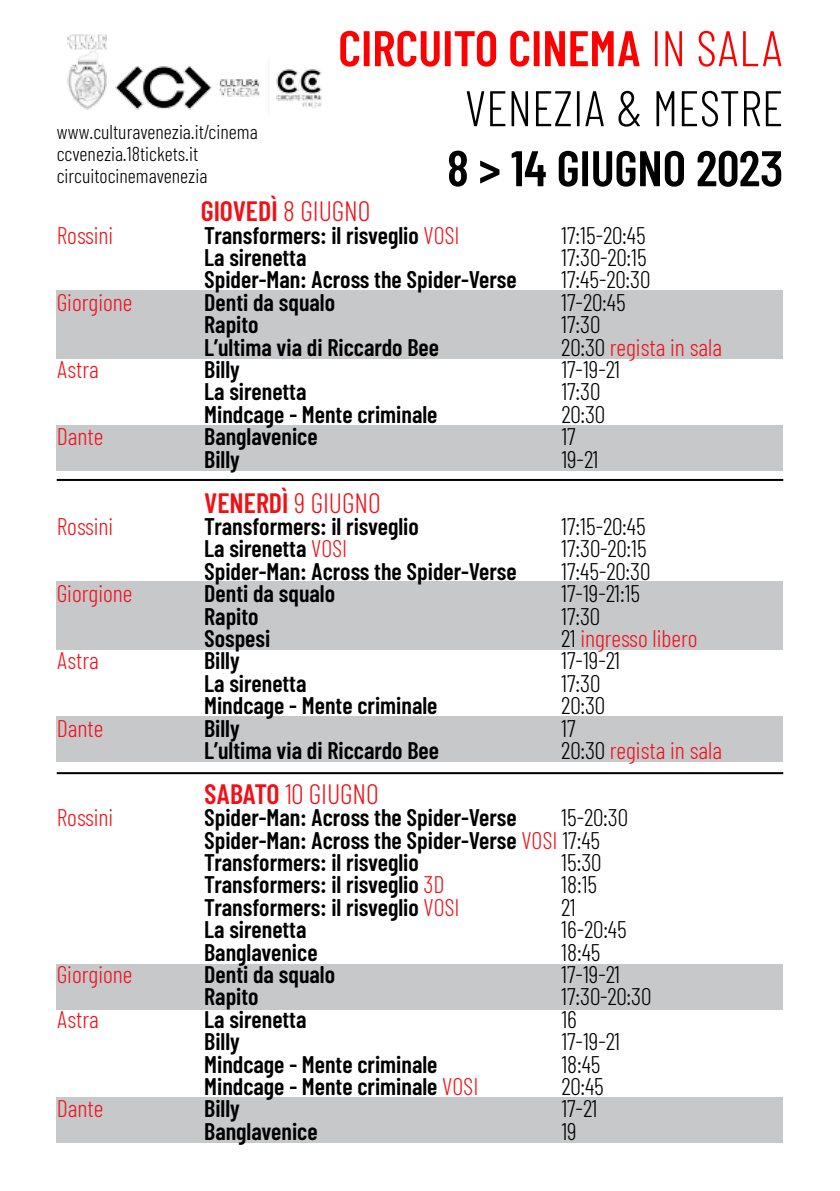
<style>
.page{position:relative;width:840px;height:1191px;background:#fff}
.page>*{position:absolute;margin:0;border:0;box-sizing:border-box;transform-origin:0 0}
.t1{font:600 50px/60px "Barlow Condensed";color:#f00;text-align:right}
.t2{font:600 50px "Barlow Condensed";color:#000}
.t3{font:300 28px "Barlow Condensed";color:#f01118}
.t4{font:600 28px "Barlow Condensed";color:#f01118}
.t5{font:600 24px/22.4px "Barlow Condensed";color:#000}
.t6{font:300 24px "Barlow Condensed";color:#000}
.t7{font:300 24px "Barlow Condensed";color:#f01118}
.t8{font:300 20px/22px "Barlow Condensed";color:#000}
.s1{font-weight:300}
.s2{font-weight:300;color:#000}
.s3{font-weight:600;color:#000}
.s4{font-weight:300;color:#f01118}
.s5{color:#000}
.s6{font-weight:600}
</style>
<div class="page">
<div style="left:57px;top:291px;width:725px;height:68px;background:#c7c8ca"></div>
<div style="left:57px;top:581px;width:725px;height:68px;background:#c7c8ca"></div>
<div style="left:57px;top:425px;width:725px;height:46px;background:#c7c8ca"></div>
<div style="left:57px;top:716px;width:725px;height:46px;background:#c7c8ca"></div>
<div style="left:57px;top:964px;width:725px;height:45px;background:#c7c8ca"></div>
<div style="left:57px;top:1097px;width:725px;height:45px;background:#c7c8ca"></div>
<hr style="left:57px;top:772px;width:725px;height:2px;background:#000">
<hr style="left:57px;top:479px;width:725px;height:2px;background:#000">
<img style="left:67px;top:34px;width:255px;height:76px">
<h1 class="t1" style="left:338px;top:17px;width:446px">circuito cinema <span class="s1">in sala<br></span><span class="s2">Venezia &amp; mestre</span></h1>
<h1 class="t2" style="left:447px;top:137px;width:337px">8 &gt; 14 GIUGNO 2023</h1>
<p class="t8" style="left:57px;top:120px;width:202px">www.culturavenezia.it/cinema ccvenezia.18tickets.it circuitocinemavenezia</p>
<p class="t4" style="left:201px;top:194px;width:171px">GIOVEDÌ <span class="s1">8 GI UGN O</span></p>
<p class="t7" style="left:57px;top:220px;width:108px">Rossini <span class="s3">T</span></p>
<p class="t5" style="left:214px;top:223px;width:237px">ransformers: il risveglio <span class="s4">VOSI</span></p>
<p class="t6" style="left:561px;top:220px;width:86px">17:15-20:45</p>
<p class="t5" style="left:204px;top:245px;width:104px">La sirenetta</p>
<p class="t6" style="left:561px;top:242px;width:87px">17:30-20:15</p>
<p class="t5" style="left:204px;top:268px;width:314px">Spider-Man: Across the Spider-Verse</p>
<p class="t6" style="left:561px;top:265px;width:90px">17:45-20:30</p>
<p class="t7" style="left:57px;top:287px;width:77px">Giorgione</p>
<p class="t5" style="left:204px;top:290px;width:132px">Denti da squalo</p>
<p class="t6" style="left:561px;top:287px;width:66px">17-20:45</p>
<p class="t5" style="left:204px;top:313px;width:56px">Rapito</p>
<p class="t6" style="left:561px;top:310px;width:40px">17:30</p>
<p class="t5" style="left:204px;top:335px;width:236px">L’ultima via di Riccardo Bee</p>
<p class="t7" style="left:561px;top:332px;width:162px"><span class="s5">20:30</span> regista in sala</p>
<p class="t7" style="left:57px;top:354px;width:44px">Astra</p>
<p class="t5" style="left:204px;top:357px;width:37px">Billy</p>
<p class="t6" style="left:561px;top:354px;width:60px">17-19-21</p>
<p class="t5" style="left:204px;top:380px;width:104px">La sirenetta</p>
<p class="t6" style="left:561px;top:377px;width:40px">17:30</p>
<p class="t5" style="left:204px;top:402px;width:235px">Mindcage - Mente criminale</p>
<p class="t6" style="left:561px;top:399px;width:45px">20:30</p>
<p class="t7" style="left:57px;top:421px;width:48px">Dante</p>
<p class="t5" style="left:204px;top:425px;width:115px">Banglavenice</p>
<p class="t6" style="left:561px;top:421px;width:16px">17</p>
<p class="t5" style="left:204px;top:447px;width:37px">Billy</p>
<p class="t6" style="left:561px;top:444px;width:38px">19-21</p>
<p class="t4" style="left:204px;top:485px;width:27px">VENER</p>
<p class="t3" style="left:269px;top:485px;width:113px"><span class="s6">DÌ</span> 9 GIUGNO</p>
<p class="t7" style="left:57px;top:511px;width:108px">Rossini <span class="s3">T</span></p>
<p class="t5" style="left:214px;top:514px;width:206px">ransformers: il risveglio</p>
<p class="t6" style="left:561px;top:511px;width:86px">17:15-20:45</p>
<p class="t5" style="left:204px;top:537px;width:135px">La sirenetta <span class="s4">VOSI</span></p>
<p class="t6" style="left:561px;top:534px;width:87px">17:30-20:15</p>
<p class="t5" style="left:204px;top:559px;width:314px">Spider-Man: Across the Spider-Verse</p>
<p class="t6" style="left:561px;top:556px;width:90px">17:45-20:30</p>
<p class="t7" style="left:57px;top:578px;width:77px">Giorgione</p>
<p class="t5" style="left:204px;top:581px;width:132px">Denti da squalo</p>
<p class="t6" style="left:561px;top:578px;width:80px">17-19-21:15</p>
<p class="t5" style="left:204px;top:604px;width:56px">Rapito</p>
<p class="t6" style="left:561px;top:601px;width:40px">17:30</p>
<p class="t5" style="left:204px;top:626px;width:68px">Sospesi</p>
<p class="t7" style="left:561px;top:623px;width:138px"><span class="s5">21</span> ingresso libero</p>
<p class="t7" style="left:57px;top:645px;width:44px">Astra</p>
<p class="t5" style="left:204px;top:649px;width:37px">Billy</p>
<p class="t6" style="left:561px;top:645px;width:60px">17-19-21</p>
<p class="t5" style="left:204px;top:671px;width:104px">La sirenetta</p>
<p class="t6" style="left:561px;top:668px;width:40px">17:30</p>
<p class="t5" style="left:204px;top:693px;width:235px">Mindcage - Mente criminale</p>
<p class="t6" style="left:561px;top:690px;width:45px">20:30</p>
<p class="t7" style="left:57px;top:713px;width:48px">Dante</p>
<p class="t5" style="left:204px;top:716px;width:37px">Billy</p>
<p class="t6" style="left:561px;top:713px;width:16px">17</p>
<p class="t5" style="left:204px;top:738px;width:236px">L’ultima via di Riccardo Bee</p>
<p class="t7" style="left:561px;top:735px;width:162px"><span class="s5">20:30</span> regista in sala</p>
<p class="t3" style="left:204px;top:776px;width:176px"><span class="s6">SABATO</span> 10 GIUGNO</p>
<p class="t7" style="left:57px;top:802px;width:58px">Rossini</p>
<p class="t5" style="left:204px;top:805px;width:314px">Spider-Man: Across the Spider-Verse</p>
<p class="t5" style="left:204px;top:805px;width:425px;text-indent:357px"><span class="s1">15-20:30<br></span>Spider-Man: Across the Spider-Verse <span class="s4">VOSI</span> <span class="s1">17:45<br></span>Transformers: il risveglio</p>
<p class="t6" style="left:561px;top:847px;width:41px">15:30</p>
<p class="t5" style="left:204px;top:873px;width:242px">Transformers: il risveglio <span class="s4">3D</span></p>
<p class="t6" style="left:561px;top:870px;width:37px">18:15</p>
<p class="t5" style="left:204px;top:895px;width:247px">Transformers: il risveglio <span class="s4">VOSI</span></p>
<p class="t6" style="left:561px;top:892px;width:16px">21</p>
<p class="t5" style="left:204px;top:917px;width:104px">La sirenetta</p>
<p class="t6" style="left:561px;top:914px;width:67px">16-20:45</p>
<p class="t5" style="left:204px;top:940px;width:115px">Banglavenice</p>
<p class="t6" style="left:561px;top:937px;width:41px">18:45</p>
<p class="t7" style="left:57px;top:959px;width:77px">Giorgione</p>
<p class="t5" style="left:204px;top:962px;width:132px">Denti da squalo</p>
<p class="t6" style="left:561px;top:959px;width:60px">17-19-21</p>
<p class="t5" style="left:204px;top:985px;width:56px">Rapito</p>
<p class="t6" style="left:561px;top:981px;width:91px">17:30-20:30</p>
<p class="t7" style="left:57px;top:1004px;width:44px">Astra</p>
<p class="t5" style="left:204px;top:1007px;width:104px">La sirenetta</p>
<p class="t6" style="left:561px;top:1004px;width:17px">16</p>
<p class="t5" style="left:204px;top:1029px;width:37px">Billy</p>
<p class="t6" style="left:561px;top:1026px;width:60px">17-19-21</p>
<p class="t5" style="left:204px;top:1052px;width:235px">Mindcage - Mente criminale</p>
<p class="t6" style="left:561px;top:1049px;width:41px">18:45</p>
<p class="t5" style="left:204px;top:1074px;width:266px">Mindcage - Mente criminale <span class="s4">VOSI</span></p>
<p class="t6" style="left:561px;top:1071px;width:44px">20:45</p>
<p class="t7" style="left:57px;top:1093px;width:48px">Dante</p>
<p class="t5" style="left:204px;top:1097px;width:37px">Billy</p>
<p class="t6" style="left:561px;top:1093px;width:37px">17-21</p>
<p class="t5" style="left:204px;top:1119px;width:115px">Banglavenice</p>
<p class="t6" style="left:561px;top:1116px;width:17px">19</p>
</div>
